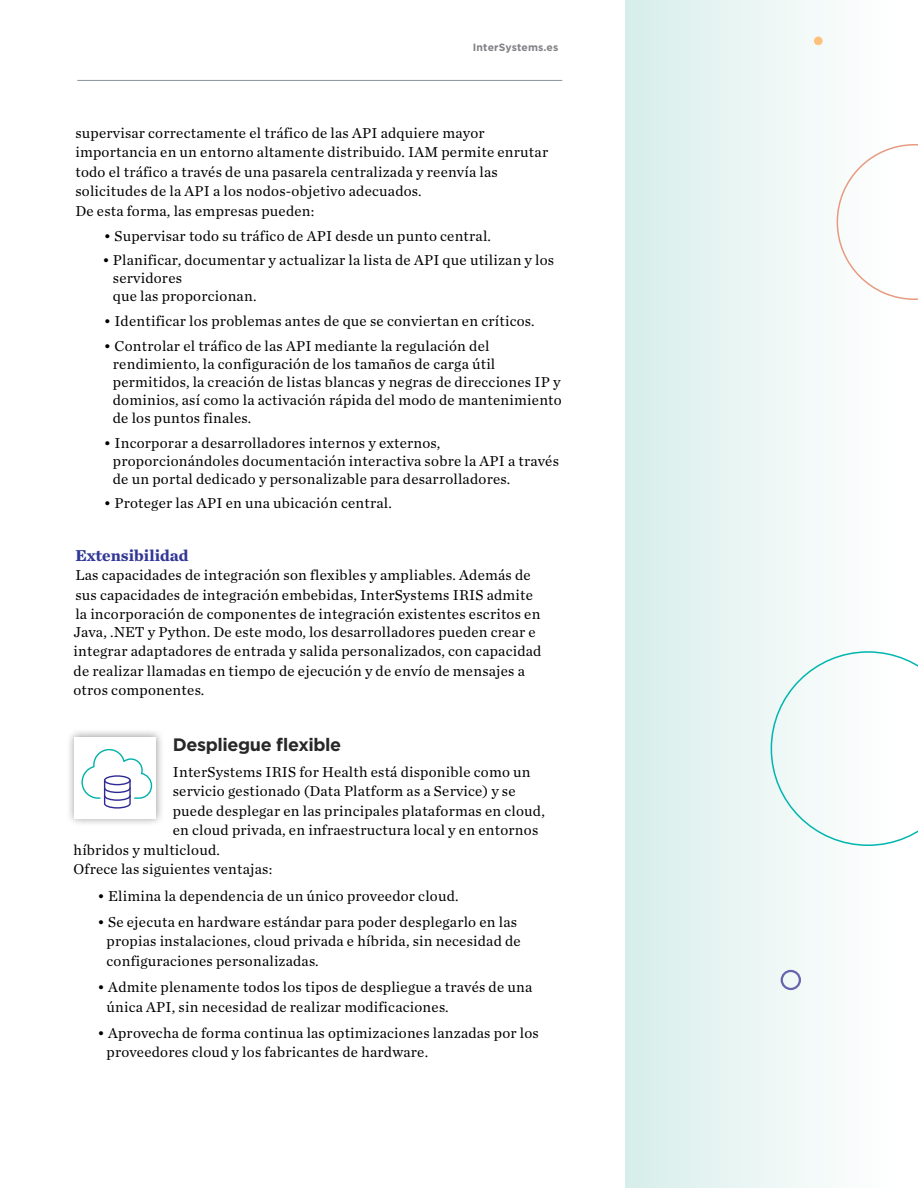
<style>
.page{position:relative;width:918px;height:1188px;background:#fff}
.page>*{position:absolute;margin:0;border:0;box-sizing:border-box;transform-origin:0 0}
.t1{font:700 18px "Gotham";letter-spacing:-.02em;color:#292829}
.t2{font:700 16.5px "Chronicle Text G2";color:#323795}
.t3{font:15px/19.5px "Chronicle Text G1";letter-spacing:.015em;color:#000}
.t4{font:700 10.5px "Gotham";letter-spacing:.015em;color:#808285}
</style>
<div class="page">
<div style="left:626px;top:0;width:292px;height:1188px;background:linear-gradient(to right,#d8eeea,#fff)"></div>
<svg style="left:771px;top:651px;width:147px;height:195px"></svg>
<div style="left:781px;top:970px;width:20px;height:20px;border:2px solid #6764ad;border-radius:50%"></div>
<div style="left:815px;top:37px;width:7px;height:7px;background:#fdc17c;border-radius:50%"></div>
<div style="left:814px;top:37px;width:9px;height:8px;border:2px solid #fdc17c;border-radius:50%"></div>
<div style="left:222px;top:374px;width:86px;height:85px;border:2px solid #fff;border-radius:50%"></div>
<svg style="left:837px;top:144px;width:81px;height:156px"></svg>
<div style="left:221px;top:407px;width:85px;height:86px;border:2px solid #fff;border-radius:50%"></div>
<hr style="left:77px;top:80px;width:485px;height:1px;background:#86939e">
<div style="left:67px;top:729px;width:97px;height:97px;background:#000;opacity:.4"></div>
<div style="left:75px;top:737px;width:81px;height:82px;background:#fff"></div>
<svg style="left:81px;top:749px;width:71px;height:60px"></svg>
<p class="t4" style="left:473px;top:40px;width:87px">InterSystems.es</p>
<p class="t3" style="left:75px;top:122px;width:474px">supervisar correctamente el tráfico de las API adquiere mayor importancia en un entorno altamente distribuido. IAM permite enrutar todo el tráfico a través de una pasarela centralizada y reenvía las solicitudes de la API a los nodos-objetivo adecuados.<br>De esta forma, las empresas pueden:</p>
<p class="t3" style="left:104px;top:225px;width:389px">• Supervisar todo su tráfico de API desde un punto central.</p>
<p class="t3" style="left:113px;top:251px;width:443px;line-height:18px;text-indent:-10px">• Planificar, documentar y actualizar la lista de API que utilizan y los servidores<br>que las proporcionan.</p>
<p class="t3" style="left:104px;top:311px;width:432px">• Identificar los problemas antes de que se conviertan en críticos.</p>
<p class="t3" style="left:113px;top:336px;width:450px;line-height:18px;text-indent:-9px">• Controlar el tráfico de las API mediante la regulación del rendimiento, la configuración de los tamaños de carga útil permitidos, la creación de listas blancas y negras de direcciones IP y dominios, así como la activación rápida del modo de mantenimiento de los puntos finales.</p>
<p class="t3" style="left:113px;top:433px;width:448px;line-height:18px;text-indent:-9px">• Incorporar a desarrolladores internos y externos, proporcionándoles documentación interactiva sobre la API a través de un portal dedicado y personalizable para desarrolladores.</p>
<p class="t3" style="left:104px;top:493px;width:290px">• Proteger las API en una ubicación central.</p>
<p class="t2" style="left:75px;top:542px;width:115px">Extensibilidad</p>
<p class="t3" style="left:75px;top:565px;width:467px">Las capacidades de integración son flexibles y ampliables. Además de sus capacidades de integración embebidas, InterSystems IRIS admite la incorporación de componentes de integración existentes escritos en</p>
<p class="t3" style="left:74px;top:621px;width:469px">Java, .NET y Python. De este modo, los desarrolladores pueden crear e integrar adaptadores de entrada y salida personalizados, con capacidad de realizar llamadas en tiempo de ejecución y de envío de mensajes a otros componentes.</p>
<p class="t1" style="left:173px;top:732px;width:170px">Despliegue flexible</p>
<p class="t3" style="left:173px;top:761px;width:359px">InterSystems IRIS for Health está disponible como un</p>
<p class="t3" style="left:173px;top:781px;width:345px">servicio gestionado (Data Platform as a Service) y se</p>
<p class="t3" style="left:173px;top:800px;width:374px">puede desplegar en las principales plataformas en cloud,</p>
<p class="t3" style="left:173px;top:820px;width:367px">en cloud privada, en infraestructura local y en entornos</p>
<p class="t3" style="left:74px;top:839px;width:148px">híbridos y multicloud.</p>
<p class="t3" style="left:74px;top:859px;width:200px">Ofrece las siguientes ventajas:</p>
<p class="t3" style="left:98px;top:885px;width:363px">• Elimina la dependencia de un único proveedor cloud.</p>
<p class="t3" style="left:107px;top:911px;width:416px;text-indent:-9px">• Se ejecuta en hardware estándar para poder desplegarlo en las propias instalaciones, cloud privada e híbrida, sin necesidad de configuraciones personalizadas.</p>
<p class="t3" style="left:107px;top:977px;width:427px;text-indent:-9px">• Admite plenamente todos los tipos de despliegue a través de una única API, sin necesidad de realizar modificaciones.</p>
<p class="t3" style="left:107px;top:1022px;width:434px;text-indent:-9px">• Aprovecha de forma continua las optimizaciones lanzadas por los proveedores cloud y los fabricantes de hardware.</p>
</div>
